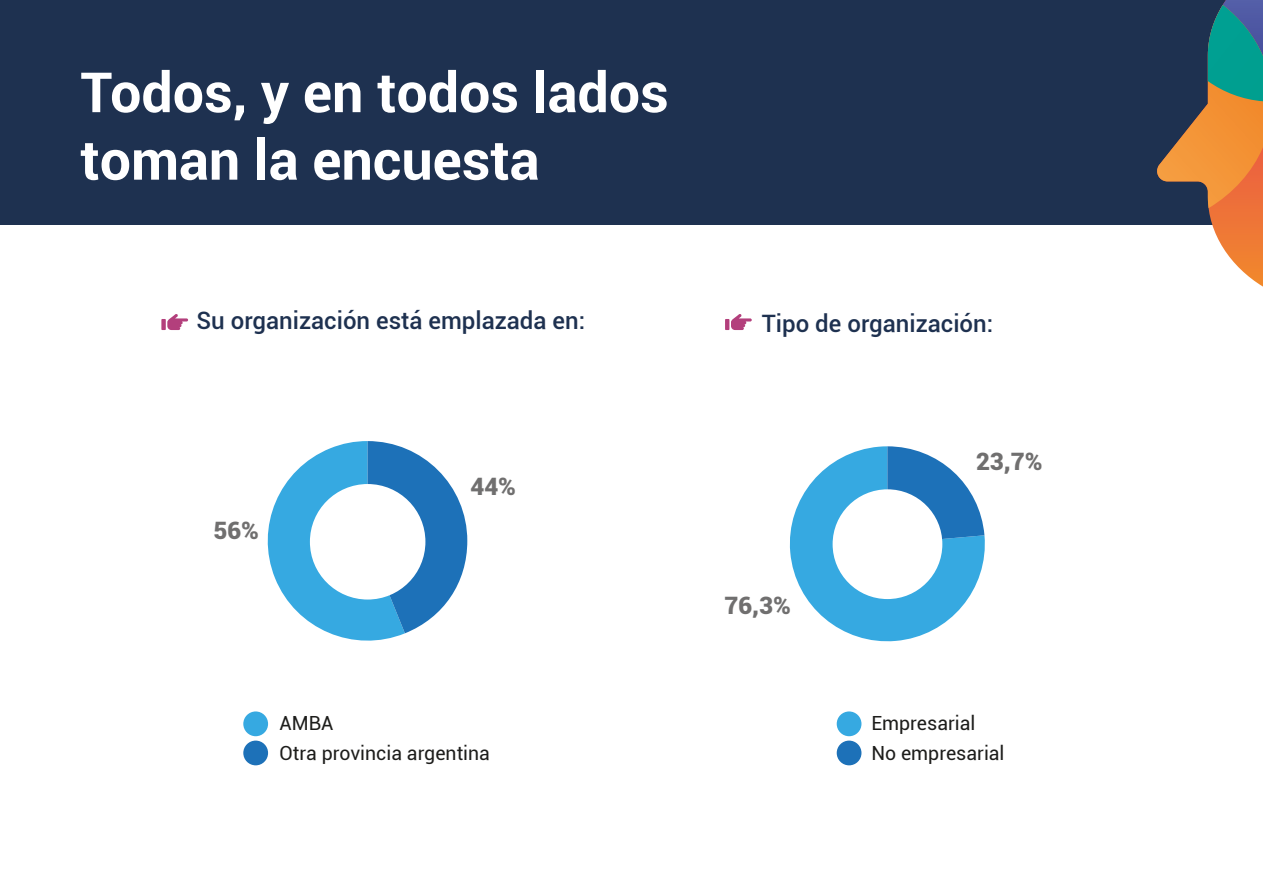
<style>
.page{position:relative;width:1263px;height:893px;background:#fff}
.page>*{position:absolute;margin:0;border:0;box-sizing:border-box;transform-origin:0 0}
.t1{font:700 55.5px/67.5px "Roboto";color:#fff}
.t2{font:500 24px "Roboto";color:#1e3150}
.t3{font:900 24px "Roboto";color:#706f6f}
.t4{font:19.5px/30px "Roboto";color:#1d1d1b}
</style>
<div class="page">
<div style="left:0;top:0;width:1263px;height:225px;background:#1e3150"></div>
<svg style="left:1157px;top:0;width:106px;height:287px"></svg>
<svg style="left:267px;top:441px;width:200px;height:200px"></svg>
<div style="left:310px;top:484px;width:115px;height:115px;background:#fff;border-radius:50%"></div>
<div style="left:243px;top:741px;width:25px;height:24px;background:#1d71b8;border-radius:50%"></div>
<div style="left:243px;top:711px;width:25px;height:25px;background:#36a9e1;border-radius:50%"></div>
<div style="left:837px;top:741px;width:24px;height:24px;background:#1d71b8;border-radius:50%"></div>
<div style="left:837px;top:711px;width:24px;height:25px;background:#36a9e1;border-radius:50%"></div>
<svg style="left:789px;top:446px;width:196px;height:196px"></svg>
<div style="left:833px;top:489px;width:109px;height:110px;background:#fff;border-radius:50%"></div>
<svg style="left:167px;top:314px;width:21px;height:16px"></svg>
<div style="left:161px;top:319px;width:5px;height:11px;background:#b33f7c"></div>
<svg style="left:731px;top:314px;width:21px;height:16px"></svg>
<hr style="left:725px;top:319px;width:4px;height:11px;background:#b33f7c">
<h1 class="t1" style="left:80px;top:56px;width:590px">Todos, y en todos lados toman la encuesta</h1>
<p class="t2" style="left:196px;top:303px;width:390px">Su organización está emplazada en:</p>
<p class="t2" style="left:762px;top:307px;width:233px">Tipo de organización:</p>
<p class="t3" style="left:213px;top:514px;width:47px">56%</p>
<p class="t3" style="left:470px;top:470px;width:47px">44%</p>
<p class="t3" style="left:724px;top:588px;width:68px">76,3%</p>
<p class="t3" style="left:976px;top:444px;width:68px">23,7%</p>
<p class="t4" style="left:280px;top:707px;width:212px">AMBA<br>Otra provincia argentina</p>
<p class="t4" style="left:871px;top:707px;width:135px">Empresarial<br>No empresarial</p>
</div>
